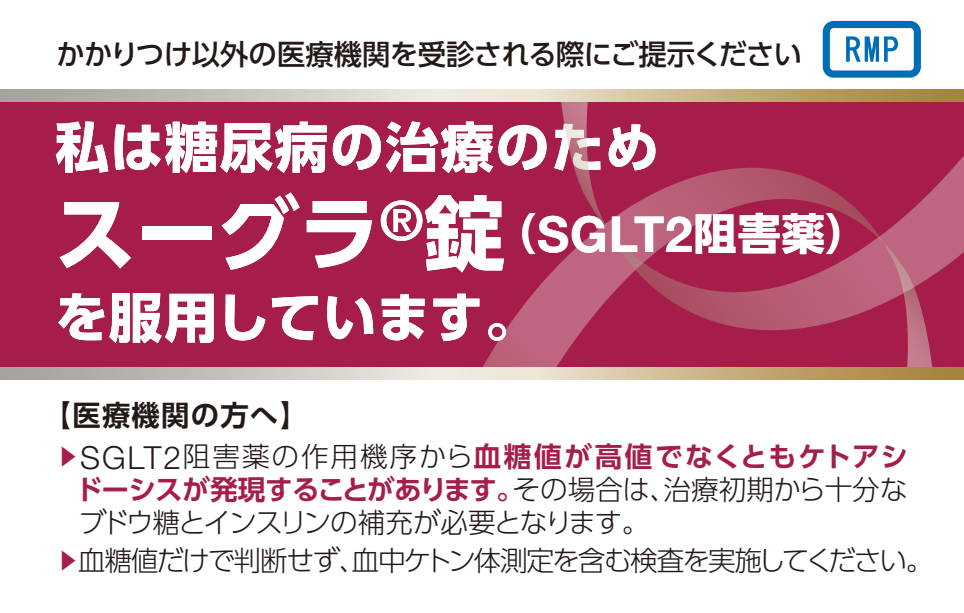
<style>
.page{position:relative;width:964px;height:613px;background:#fff}
.page>*{position:absolute;margin:0;border:0;box-sizing:border-box;transform-origin:0 0}
.t1{font:700 80.8px "UD Shin Go Pro";letter-spacing:.01em;color:#fff}
.t2{font:700 54px "UD Shin Go Pro";letter-spacing:.015em;color:#fff}
.t3{font:700 54px "UD Shin Go Pro";letter-spacing:-.01em;color:#fff}
.t4{font:700 49.6px "Helvetica Neue";letter-spacing:.015em;color:#fff}
.t5{font:700 43.2px "UD Shin Go Pro";color:#fff}
.t6{font:300 31.6px "Helvetica Neue";letter-spacing:.06em;color:#231916}
.t7{font:500 28.4px "UD Shin Go Pro";letter-spacing:-.02em;color:#231916}
.t8{font:700 28.4px "UD Shin Go Pro De";letter-spacing:.04em;color:#231916}
.t9{font:300 27.6px/38.4px "UD Shin Go Pro";letter-spacing:-.055em;color:#231916}
.t10{font:700 27.6px "UD Shin Go Pro De";letter-spacing:.085em;color:#a61d4b}
.t11{font:700 27.6px "UD Shin Go Pro De";letter-spacing:-.035em;color:#a61d4b}
.t12{font:300 27.6px "UD Shin Go Pro";letter-spacing:-.005em;color:#231916}
.t13{font:300 22px "UD Shin Go Pro";color:#a61d4b}
.s1{font-family:"UD Shin Go Pro";font-weight:300;color:#231916}
</style>
<div class="page">
<div style="left:0;top:90px;width:964px;height:289px;background:#a61d4b"></div>
<svg style="left:424px;top:230px;width:459px;height:138px"></svg>
<svg style="left:883px;top:330px;width:56px;height:38px"></svg>
<svg style="left:608px;top:101px;width:356px;height:229px"></svg>
<svg style="left:554px;top:101px;width:60px;height:129px"></svg>
<svg style="left:0;top:368px;width:964px;height:11px;background:#c9bca3"></svg>
<svg style="left:0;top:90px;width:964px;height:11px;background:#c9bca3"></svg>
<svg style="left:823px;top:21px;width:98px;height:57px"></svg>
<p class="t7" style="left:57px;top:31px;width:747px">かかりつけ以外の医療機関を受診される際にご提示ください</p>
<h2 class="t2" style="left:55px;top:103px;width:605px">私は糖尿病の治療のため</h2>
<h1 class="t1" style="left:55px;top:167px;width:451px">スーグラ錠<sup>®</sup></h1>
<h2 class="t3" style="left:55px;top:273px;width:485px">を服用しています。</h2>
<h3 class="t5" style="left:694px;top:198px;width:176px">阻害薬(</h3>
<h3 class="t5" style="left:493px;top:198px;width:45px">（</h3>
<h3 class="t4" style="left:537px;top:204px;width:157px">SGLT2</h3>
<p class="t8" style="left:43px;top:392px;width:267px">【医療機関の方へ【</p>
<p class="t10" style="left:183px;top:434px;width:726px"><span class="s1">阻害薬の作用機序から</span>血糖値が高値でなくともケトアシ</p>
<p class="t6" style="left:80px;top:438px;width:102px">SGLT2</p>
<p class="t13" style="left:57px;top:439px;width:24px">▶</p>
<p class="t11" style="left:76px;top:467px;width:450px">ドーシスが発現することがあります。</p>
<p class="t9" style="left:78px;top:501px;width:857px">ブドウ糖とインスリンの補充が必要となります。<br>血糖値だけで判断せず血中ケトン体測定を含む検査を実施してください。</p>
<p class="t9" style="left:512px;top:469px;width:166px">その場合は、</p>
<p class="t12" style="left:663px;top:467px;width:245px">治療初期から十分な</p>
<p class="t13" style="left:57px;top:542px;width:24px">▶</p>
<p class="t9" style="left:339px;top:540px;width:29px">、</p>
</div>
